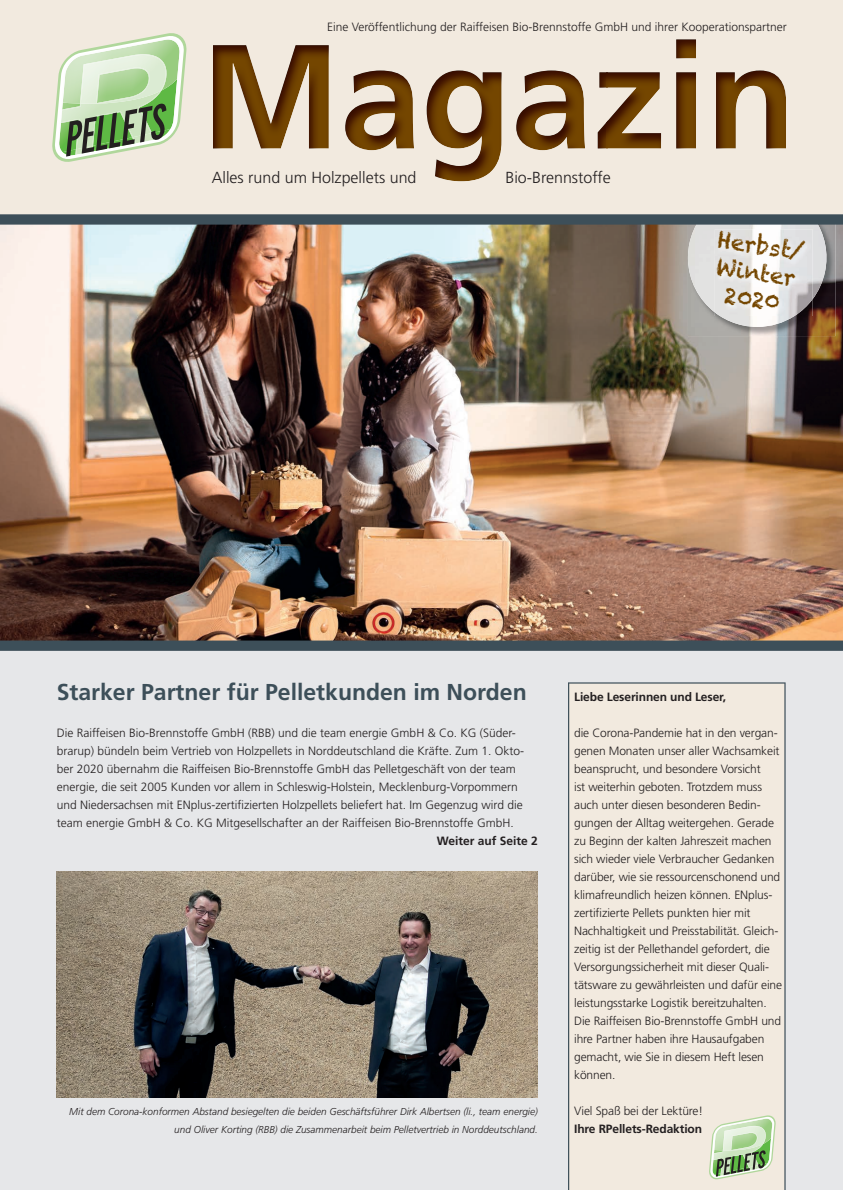
<style>
.page{position:relative;width:843px;height:1190px;background:#fff}
.page>*{position:absolute;margin:0;border:0;box-sizing:border-box;transform-origin:0 0}
.t1{font:700 23px "Frutiger LT Std";color:#3d4f59}
.t2{font:22.5px/27px "Chalkduster";color:#744600;text-align:center}
.t3{font:300 16px "Frutiger LT Std";color:#231f20}
.t4{font:300 12px/18px "Frutiger LT Std";letter-spacing:-.01em;color:#231f20}
.t5{font:700 12px "Frutiger LT Std";letter-spacing:-.01em;color:#231f20}
.t6{font:italic 300 10px/18px "Frutiger LT Std";color:#231f20;text-align:right}
</style>
<div class="page">
<img style="left:0;top:225px;width:843px;height:415px">
<div style="left:0;top:645px;width:843px;height:545px;background:#e6e7e9"></div>
<img style="left:57px;top:871px;width:481px;height:226px">
<div style="left:568px;top:682px;width:217px;height:508px;background:#f2eadf"></div>
<svg style="left:708px;top:1114px;width:68px;height:66px"></svg>
<img style="left:688px;top:225px;width:147px;height:111px">
<img style="left:688px;top:225px;width:141px;height:102px">
<img style="left:714px;top:229px;width:98px;height:87px">
<div style="left:0;top:0;width:843px;height:219px;background:#f2eadf"></div>
<img style="left:213px;top:39px;width:573px;height:142px">
<svg style="left:52px;top:33px;width:135px;height:129px"></svg>
<div style="left:0;top:214px;width:843px;height:11px;background:#3d4f59"></div>
<div style="left:0;top:640px;width:843px;height:11px;background:#3d4f59"></div>
<p class="t4" style="left:327px;top:18px;width:461px">Eine Veröffentlichung der Raiffeisen Bio-Brennstoffe GmbH und ihrer Kooperationspartner</p>
<h3 class="t3" style="left:212px;top:168px;width:206px">Alles rund um Holzpellets und</h3>
<h3 class="t3" style="left:505px;top:168px;width:107px">Bio-Brennstoffe</h3>
<h2 class="t2" style="left:719px;top:226px;width:89px;rotate:8deg">Herbst/<br>Winter<br>2020</h2>
<h1 class="t1" style="left:57px;top:678px;width:471px">Starker Partner für Pelletkunden im Norden</h1>
<p class="t4" style="left:57px;top:724px;width:469px">Die Raiffeisen Bio-Brennstoffe GmbH (RBB) und die team energie GmbH &amp; Co. KG (Süder&shy;brarup) bündeln beim Vertrieb von Holzpellets in Norddeutschland die Kräfte. Zum 1. Okto&shy;ber 2020 übernahm die Raiffeisen Bio-Brennstoffe GmbH das Pelletgeschäft von der team energie, die seit 2005 Kunden vor allem in Schleswig-Holstein, Mecklenburg-Vorpommern und Niedersachsen mit ENplus-zertifizierten Holzpellets beliefert hat. Im Gegenzug wird die team energie GmbH &amp; Co. KG Mitgesellschafter an der Raiffeisen Bio-Brennstoffe GmbH.</p>
<p class="t5" style="left:436px;top:834px;width:103px">Weiter auf Seite 2</p>
<p class="t6" style="left:69px;top:1103px;width:470px">Mit dem Corona-konformen Abstand besiegelten die beiden Geschäftsführer Dirk Albertsen (li., team energie) und Oliver Korting (RBB) die Zusammenarbeit beim Pelletvertrieb in Norddeutschland.</p>
<p class="t5" style="left:574px;top:690px;width:153px">Liebe Leserinnen und Leser,</p>
<p class="t4" style="left:574px;top:724px;width:209px">die Corona-Pandemie hat in den vergan&shy;genen Monaten unser aller Wachsamkeit beansprucht, und besondere Vorsicht<br>ist weiterhin geboten. Trotzdem muss auch unter diesen besonderen Bedin&shy;gungen der Alltag weitergehen. Gerade zu Beginn der kalten Jahreszeit machen sich wieder viele Verbraucher Gedanken darüber, wie sie ressourcenschonend und klimafreundlich heizen können. ENplus&shy;zertifizierte Pellets punkten hier mit Nachhaltigkeit und Preisstabilität. Gleich&shy;zeitig ist der Pellethandel gefordert, die Versorgungssicherheit mit dieser Quali&shy;tätsware zu gewährleisten und dafür eine leistungsstarke Logistik bereitzuhalten.<br>Die Raiffeisen Bio-Brennstoffe GmbH und ihre Partner haben ihre Hausaufgaben gemacht, wie Sie in diesem Heft lesen können.</p>
<p class="t4" style="left:574px;top:1102px;width:130px">Viel Spaß bei der Lektüre!</p>
<p class="t5" style="left:574px;top:1122px;width:129px">Ihre RPellets-Redaktion</p>
</div>
